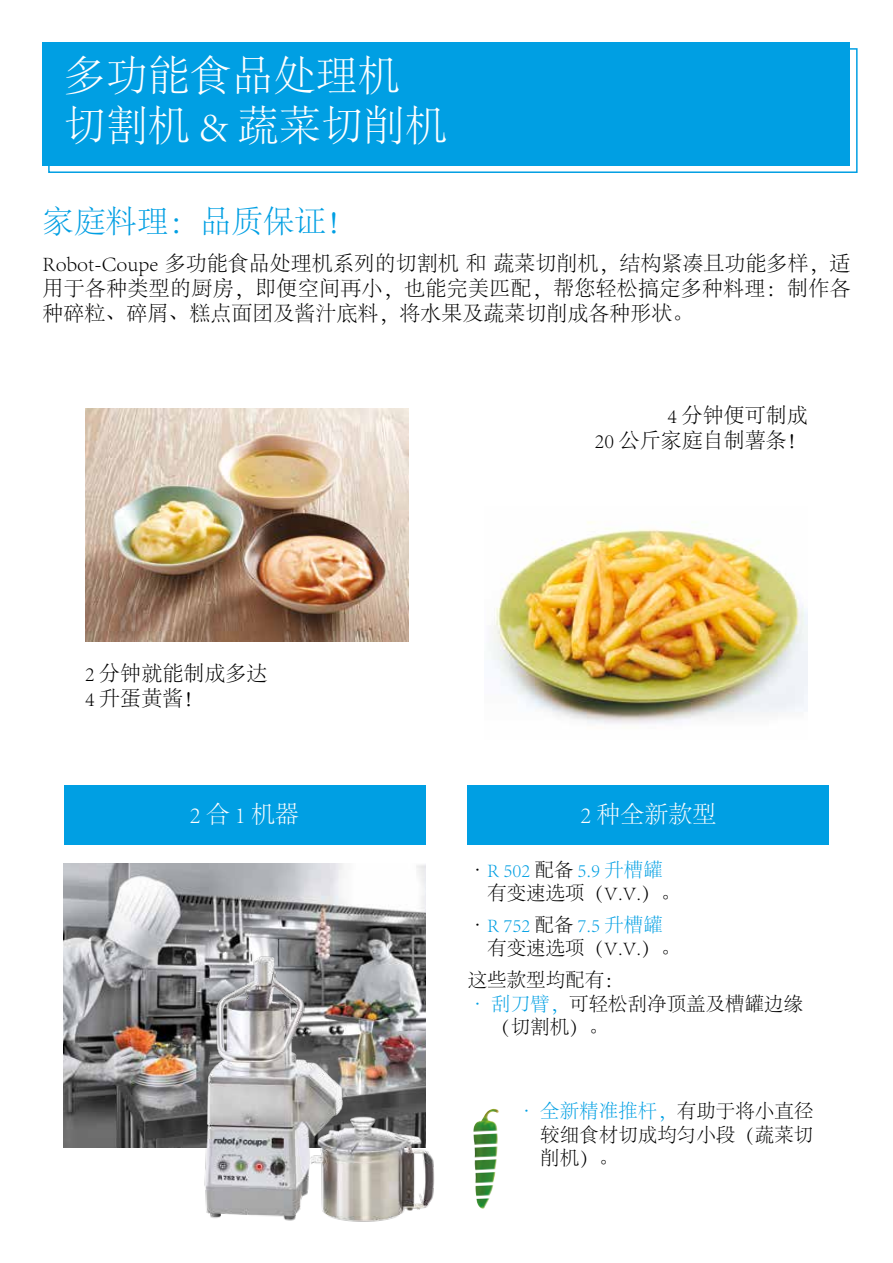
<style>
.page{position:relative;width:893px;height:1263px;background:#fff}
.page>*{position:absolute;margin:0;border:0;box-sizing:border-box;transform-origin:0 0}
.t1{font:300 42px/50.4px "Adobe Song Std";color:#fff}
.t2{font:300 31.5px "Adobe Song Std";color:#009fe3}
.t3{font:300 24px "Adobe Song Std";color:#fff}
.t4{font:300 21px/25.2px "Adobe Song Std";color:#000;text-align:justify}
.t5{font:300 19.5px/23.4px "Adobe Song Std";color:#000}
.s1{color:#009fe3}
</style>
<div class="page">
<div style="left:48px;top:48px;width:810px;height:125px;border:2px solid #009fe3"></div>
<div style="left:43px;top:43px;width:807px;height:123px;background:#009fe3"></div>
<img style="left:85px;top:408px;width:323px;height:233px">
<img style="left:489px;top:521px;width:319px;height:203px">
<div style="left:64px;top:785px;width:361px;height:60px;background:#009fe3"></div>
<div style="left:468px;top:785px;width:361px;height:60px;background:#009fe3"></div>
<svg style="left:484px;top:1109px;width:9px;height:7px"></svg>
<img style="left:64px;top:863px;width:361px;height:285px">
<img style="left:197px;top:949px;width:148px;height:272px">
<img style="left:304px;top:1113px;width:131px;height:109px">
<h1 class="t1" style="left:64px;top:52px;width:385px">多功能食品处理机切割机 &amp; 蔬菜切削机</h1>
<h2 class="t2" style="left:43px;top:205px;width:316px">家庭料理：品质保证！</h2>
<p class="t4" style="left:43px;top:252px;width:810px">Robot-Coupe 多功能食品处理机系列的切割机 和 蔬菜切削机，结构紧凑且功能多样，适用于各种类型的厨房，即便空间再小，也能完美匹配，帮您轻松搞定多种料理：制作各种碎粒、碎屑、糕点面团及酱汁底料，将水果及蔬菜切削成各种形状。</p>
<p class="t4" style="left:85px;top:661px;width:184px">2 分钟就能制成多达<br>4 升蛋黄酱！</p>
<p class="t4" style="left:595px;top:403px;width:214px;text-align:right">4 分钟便可制成<br>20 公斤家庭自制薯条！</p>
<p class="t3" style="left:190px;top:802px;width:111px">2 合 1 机器</p>
<p class="t3" style="left:580px;top:802px;width:138px">2 种全新款型</p>
<p class="t5" style="left:487px;top:859px;width:195px;text-indent:-20px">•<span class="s1">R 502</span> 配备 <span class="s1">5.9 升槽罐</span>有变速选项（V.V.）。</p>
<p class="t5" style="left:487px;top:914px;width:195px;text-indent:-20px">•<span class="s1">R 752</span> 配备 <span class="s1">7.5 升槽罐</span>有变速选项（V.V.）。</p>
<p class="t5" style="left:468px;top:969px;width:157px">这些款型均配有：</p>
<p class="t5" style="left:491px;top:993px;width:313px;text-indent:-24px"><span class="s1">• 刮刀臂，</span>可轻松刮净顶盖及槽罐边缘（切割机）。</p>
<p class="t5" style="left:540px;top:1100px;width:274px;text-align:justify;text-indent:-24px"><span class="s1">• 全新精准推杆，</span>有助于将小直径较细食材切成均匀小段（蔬菜切削机）。</p>
</div>
